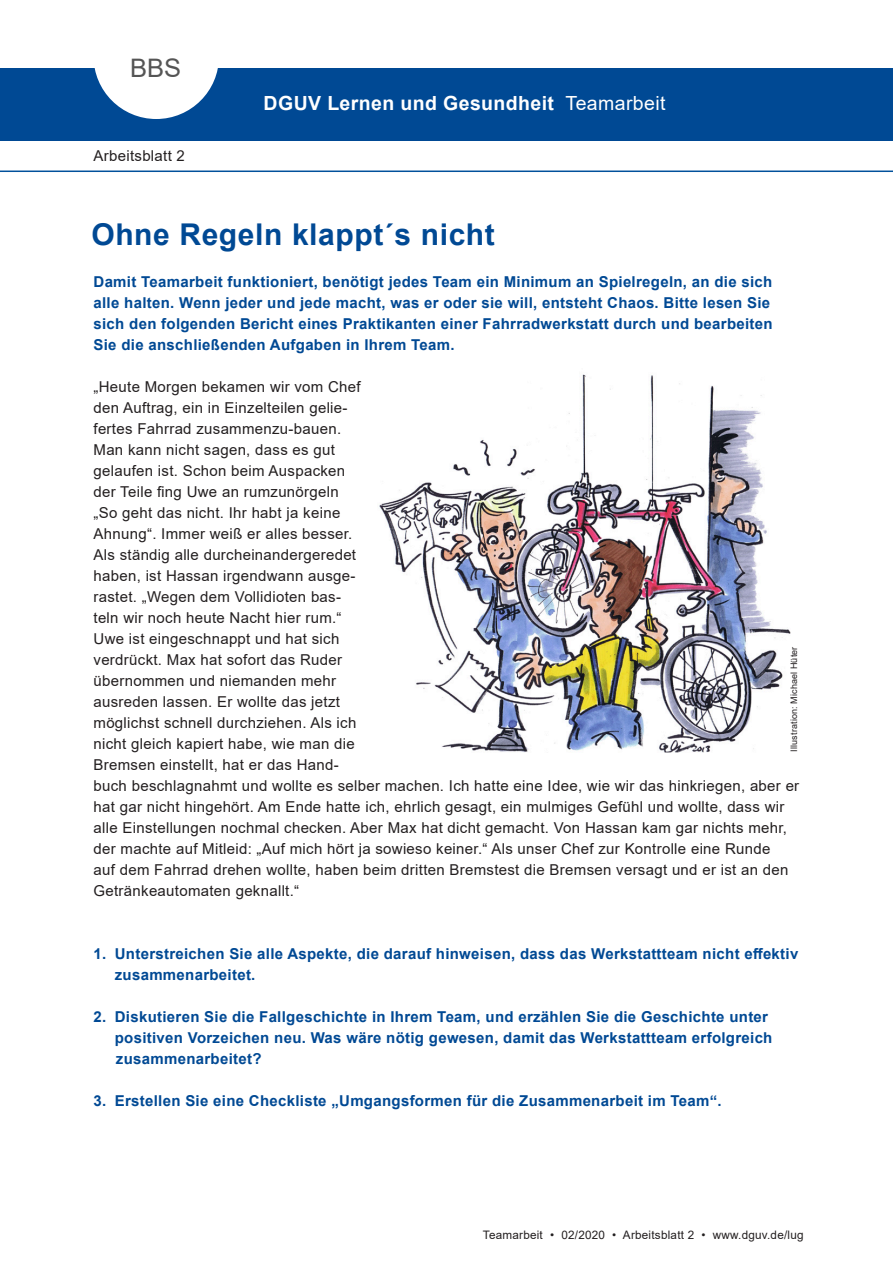
<style>
.page{position:relative;width:893px;height:1263px;background:#fff}
.page>*{position:absolute;margin:0;border:0;box-sizing:border-box;transform-origin:0 0}
.Ueberschrift{font:700 30px "Arial";letter-spacing:.02em;color:#004994}
.head{font:25.5px "Arial";color:#555}
.t1{font:700 19.5px "Arial";letter-spacing:.02em;color:#fff}
.t2{font:19.5px "Arial";letter-spacing:.02em;color:#fff}
.Fliesstext{font:15px/21px "Arial";letter-spacing:.02em;color:#231f20}
.Fliesstext-2{font:700 15px/21px "Arial";letter-spacing:.02em;color:#004994}
.fusszeile{font:11.7px "Arial";letter-spacing:.02em;color:#231f20}
.Bildnachweis{font:9px "Arial";letter-spacing:.015em;color:#231f20}
</style>
<div class="page">
<div style="left:0;top:68px;width:893px;height:72px;background:#004994"></div>
<svg style="left:94px;top:68px;width:124px;height:51px"></svg>
<hr style="left:0;top:171px;width:893px;height:1px;background:#01519b">
<img style="left:379px;top:374px;width:412px;height:379px">
<p class="head" style="left:130px;top:50px;width:53px">BBS</p>
<p class="Fliesstext" style="left:94px;top:145px;width:93px">Arbeitsblatt 2</p>
<p class="t1" style="left:264px;top:89px;width:292px">DGUV Lernen und Gesundheit</p>
<p class="t2" style="left:566px;top:89px;width:101px">Teamarbeit</p>
<p class="Ueberschrift" style="left:91px;top:213px;width:405px">Ohne Regeln klappt´s nicht</p>
<p class="Fliesstext-2" style="left:94px;top:271px;width:681px">Damit Teamarbeit funktioniert, benötigt jedes Team ein Minimum an Spielregeln, an die sich alle halten. Wenn jeder und jede macht, was er oder sie will, entsteht Chaos. Bitte lesen Sie sich den folgenden Bericht eines Praktikanten einer Fahrradwerkstatt durch und bearbeiten Sie die anschließenden Aufgaben in Ihrem Team.</p>
<p class="Fliesstext" style="left:94px;top:376px;width:707px">„Heute Morgen bekamen wir vom Chef<br>den Auftrag, ein in Einzelteilen gelie-<br>fertes Fahrrad zusammenzu-bauen.<br>Man kann nicht sagen, dass es gut<br>gelaufen ist. Schon beim Auspacken<br>der Teile fing Uwe an rumzunörgeln<br>„So geht das nicht. Ihr habt ja keine<br>Ahnung“. Immer weiß er alles besser.<br>Als ständig alle durcheinandergeredet<br>haben, ist Hassan irgendwann ausge-<br>rastet. „Wegen dem Vollidioten bas-<br>teln wir noch heute Nacht hier rum.“<br>Uwe ist eingeschnappt und hat sich<br>verdrückt. Max hat sofort das Ruder<br>übernommen und niemanden mehr<br>ausreden lassen. Er wollte das jetzt<br>möglichst schnell durchziehen. Als ich<br>nicht gleich kapiert habe, wie man die<br>Bremsen einstellt, hat er das Hand-<br>buch beschlagnahmt und wollte es selber machen. Ich hatte eine Idee, wie wir das hinkriegen, aber er hat gar nicht hingehört. Am Ende hatte ich, ehrlich gesagt, ein mulmiges Gefühl und wollte, dass wir alle Einstellungen nochmal checken. Aber Max hat dicht gemacht. Von Hassan kam gar nichts mehr, der machte auf Mitleid: „Auf mich hört ja sowieso keiner.“ Als unser Chef zur Kontrolle eine Runde<br>auf dem Fahrrad drehen wollte, haben beim dritten Bremstest die Bremsen versagt und er ist an den Getränkeautomaten geknallt.“</p>
<p class="Bildnachweis" style="left:788px;top:752px;width:107px;rotate:-90deg">Illustration: Michael Hüter</p>
<p class="Fliesstext-2" style="left:115px;top:943px;width:685px;text-indent:-21px">1. Unterstreichen Sie alle Aspekte, die darauf hinweisen, dass das Werkstattteam nicht effektiv zusammenarbeitet.</p>
<p class="Fliesstext-2" style="left:94px;top:1006px;width:680px;text-align:right">2. Diskutieren Sie die Fallgeschichte in Ihrem Team, und erzählen Sie die Geschichte unter positiven Vorzeichen neu. Was wäre nötig gewesen, damit das Werkstattteam erfolgreich</p>
<p class="Fliesstext-2" style="left:116px;top:1048px;width:147px">zusammenarbeitet?</p>
<p class="Fliesstext-2" style="left:94px;top:1090px;width:630px">3. Erstellen Sie eine Checkliste „Umgangsformen für die Zusammenarbeit im Team“.</p>
<p class="fusszeile" style="left:483px;top:1227px;width:322px">Teamarbeit • 02/2020 • Arbeitsblatt 2 • www.dguv.de/lug</p>
</div>
